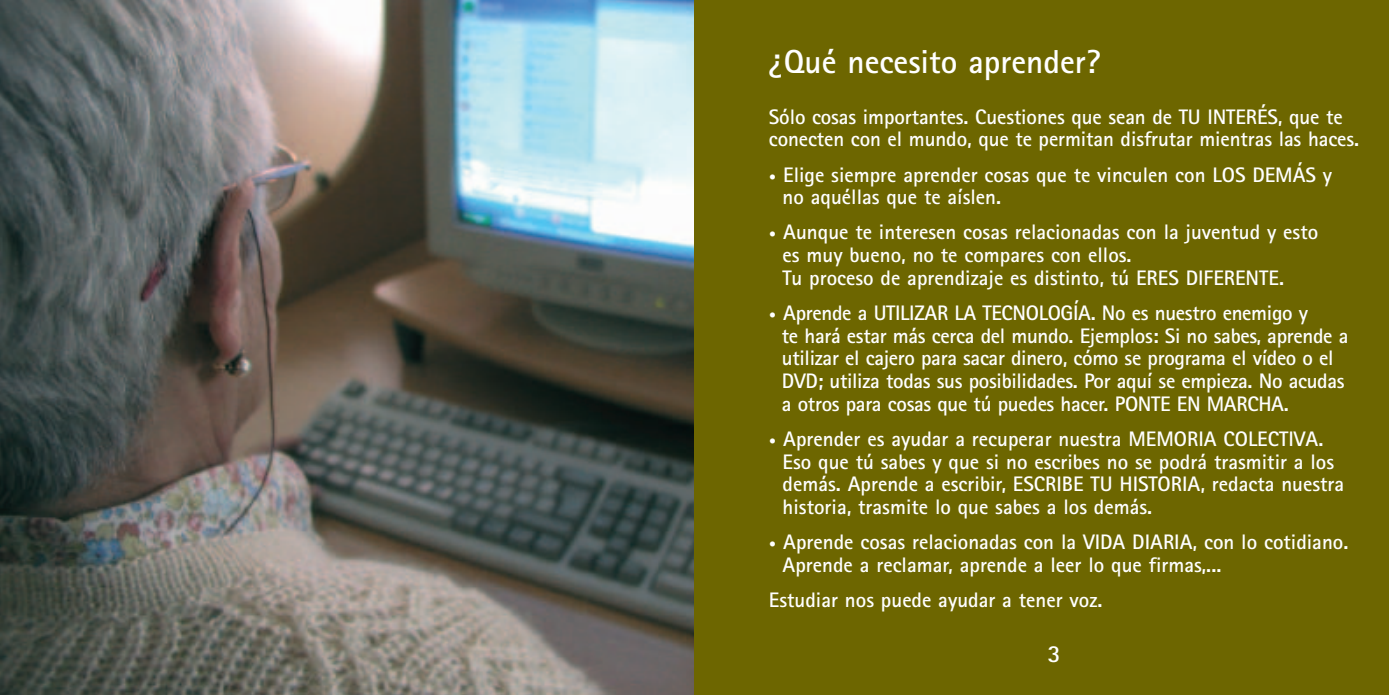
<style>
.page{position:relative;width:1389px;height:695px;background:#fff}
.page>*{position:absolute;margin:0;border:0;box-sizing:border-box;transform-origin:0 0}
.t1{font:700 33.25px "Rotis Sans Serif";color:#fff}
.t2{font:700 24.5px "Rotis Sans Serif";color:#fff}
.t3{font:700 21px/22.8px "Rotis Sans Serif";color:#fff}
.s1{font-size:14px}
</style>
<div class="page">
<img style="left:0;top:0;width:694px;height:694px">
<div style="left:694px;top:0;width:695px;height:694px;background:#6d6600"></div>
<h1 class="t1" style="left:769px;top:50px;width:333px">¿Qué necesito aprender?</h1>
<p class="t3" style="left:769px;top:107px;width:592px">Sólo cosas importantes. Cuestiones que sean de TU INTERÉS, que te conecten con el mundo, que te permitan disfrutar mientras las haces.</p>
<p class="t3" style="left:783px;top:165px;width:551px;text-indent:-14px"><span class="s1">•</span> Elige siempre aprender cosas que te vinculen con LOS DEMÁS y no aquéllas que te aíslen.</p>
<p class="t3" style="left:783px;top:223px;width:537px;text-indent:-14px"><span class="s1">•</span> Aunque te interesen cosas relacionadas con la juventud y esto es muy bueno, no te compares con ellos.<br>Tu proceso de aprendizaje es distinto, tú ERES DIFERENTE.</p>
<p class="t3" style="left:782px;top:303px;width:568px;text-indent:-13px"><span class="s1">•</span> Aprende a UTILIZAR LA TECNOLOGÍA. No es nuestro enemigo y<br>te hará estar más cerca del mundo. Ejemplos: Si no sabes, aprende a utilizar el cajero para sacar dinero, cómo se programa el vídeo o el DVD; utiliza todas sus posibilidades. Por aquí se empieza. No acudas a otros para cosas que tú puedes hacer. PONTE EN MARCHA.</p>
<p class="t3" style="left:783px;top:429px;width:563px;text-indent:-14px"><span class="s1">•</span> Aprender es ayudar a recuperar nuestra MEMORIA COLECTIVA.<br>Eso que tú sabes y que si no escribes no se podrá trasmitir a los demás. Aprende a escribir, ESCRIBE TU HISTORIA, redacta nuestra historia, trasmite lo que sabes a los demás.</p>
<p class="t3" style="left:783px;top:532px;width:567px;text-indent:-14px"><span class="s1">•</span> Aprende cosas relacionadas con la VIDA DIARIA, con lo cotidiano.<br>Aprende a reclamar, aprende a leer lo que firmas,...</p>
<p class="t3" style="left:769px;top:590px;width:335px">Estudiar nos puede ayudar a tener voz.</p>
<p class="t2" style="left:1048px;top:645px;width:15px">3</p>
</div>
